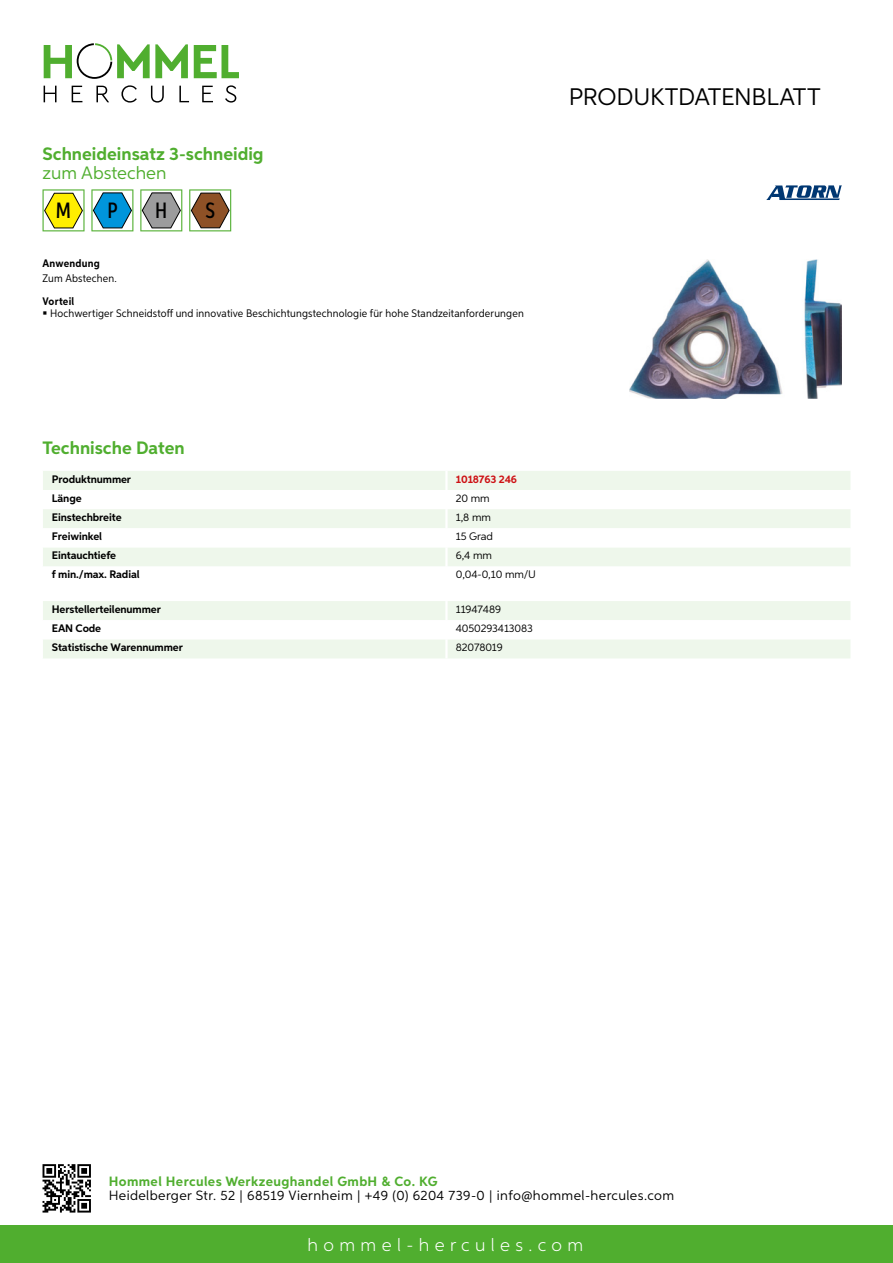
<style>
.page{position:relative;width:893px;height:1263px;background:#fff}
.page>*{position:absolute;margin:0;border:0;box-sizing:border-box;transform-origin:0 0}
.t1{font:24px "Aspira";letter-spacing:-.01em;color:#000}
.t2{font:500 22.2px "Aspira XX Nar";color:#000}
.t3{font:700 18px "Aspira";color:#50ae2f}
.t4{font:300 18px "Aspira";letter-spacing:.3em;color:#fff}
.t5{font:18px "Aspira";color:#50ae2f}
.t6{font:13.5px "Aspira";letter-spacing:.03em;color:#000}
.t7{font:700 13.5px "Aspira";letter-spacing:.03em;color:#50ae2f}
.t8{font:700 10.95px "Aspira";letter-spacing:-.01em;color:#000}
.t9{font:10.95px "Aspira Nar";letter-spacing:.015em;color:#000}
.t10{font:10.95px "Aspira";letter-spacing:-.01em;color:#000}
.t11{font:700 10.95px "Aspira Nar";letter-spacing:.02em;color:#000}
.t12{font:700 10.95px "Aspira";letter-spacing:-.01em;color:#cd1013}
</style>
<div class="page">
<div style="left:0;top:1226px;width:893px;height:37px;background:#50ae2f"></div>
<svg style="left:43px;top:1164px;width:48px;height:48px"></svg>
<svg style="left:194px;top:45px;width:45px;height:33px"></svg>
<svg style="left:44px;top:43px;width:144px;height:36px"></svg>
<svg style="left:44px;top:86px;width:13px;height:16px"></svg>
<svg style="left:72px;top:86px;width:10px;height:16px"></svg>
<svg style="left:96px;top:86px;width:13px;height:16px"></svg>
<svg style="left:121px;top:85px;width:16px;height:18px"></svg>
<svg style="left:151px;top:86px;width:13px;height:17px"></svg>
<svg style="left:179px;top:86px;width:10px;height:16px"></svg>
<svg style="left:202px;top:86px;width:11px;height:16px"></svg>
<svg style="left:225px;top:85px;width:11px;height:18px"></svg>
<div style="left:43px;top:471px;width:807px;height:19px;background:#eef7eb"></div>
<svg style="left:43px;top:509px;width:807px;height:57px;fill:#eef7eb"></svg>
<hr style="left:445px;top:471px;width:3px;height:19px;background:#fff">
<hr style="left:445px;top:509px;width:3px;height:19px;background:#fff">
<hr style="left:445px;top:528px;width:3px;height:19px;background:#fff">
<hr style="left:445px;top:547px;width:3px;height:19px;background:#fff">
<svg style="left:43px;top:601px;width:807px;height:57px"></svg>
<hr style="left:445px;top:639px;width:3px;height:19px;background:#fff">
<svg style="left:43px;top:189px;width:42px;height:42px"></svg>
<svg style="left:91px;top:189px;width:42px;height:42px"></svg>
<svg style="left:140px;top:189px;width:42px;height:42px"></svg>
<svg style="left:189px;top:189px;width:42px;height:42px"></svg>
<img style="left:629px;top:259px;width:213px;height:139px">
<svg style="left:766px;top:185px;width:76px;height:15px"></svg>
<h3 class="t3" style="left:43px;top:142px;width:223px">Schneideinsatz 3-schneidig</h3>
<h3 class="t5" style="left:43px;top:162px;width:125px">zum Abstechen</h3>
<h2 class="t2" style="left:56px;top:197px;width:17px">M</h2>
<h2 class="t2" style="left:108px;top:197px;width:12px">P</h2>
<h2 class="t2" style="left:155px;top:197px;width:14px">H</h2>
<h2 class="t2" style="left:205px;top:197px;width:11px">S</h2>
<p class="t11" style="left:43px;top:257px;width:59px">Anwendung</p>
<p class="t9" style="left:43px;top:272px;width:76px">Zum Abstechen.</p>
<p class="t11" style="left:43px;top:294px;width:33px">Vorteil</p>
<p class="t9" style="left:50px;top:307px;width:475px">Hochwertiger Schneidstoff und innovative Beschichtungstechnologie für hohe Standzeitanforderungen</p>
<h1 class="t1" style="left:569px;top:82px;width:253px">Produktdatenblatt</h1>
<h3 class="t3" style="left:43px;top:437px;width:144px">Technische Daten</h3>
<p class="t8" style="left:52px;top:472px;width:81px">Produktnummer</p>
<p class="t12" style="left:456px;top:472px;width:63px">1018763 246</p>
<p class="t8" style="left:52px;top:491px;width:31px">Länge</p>
<p class="t10" style="left:456px;top:491px;width:35px">20 mm</p>
<p class="t8" style="left:52px;top:510px;width:71px">Einstechbreite</p>
<p class="t10" style="left:456px;top:511px;width:37px">1,8 mm</p>
<p class="t8" style="left:52px;top:530px;width:52px">Freiwinkel</p>
<p class="t10" style="left:456px;top:530px;width:39px">15 Grad</p>
<p class="t8" style="left:52px;top:549px;width:66px">Eintauchtiefe</p>
<p class="t10" style="left:456px;top:549px;width:38px">6,4 mm</p>
<p class="t8" style="left:52px;top:568px;width:89px">f min./max. Radial</p>
<p class="t10" style="left:456px;top:568px;width:80px">0,04-0,10 mm/U</p>
<p class="t8" style="left:52px;top:602px;width:111px">Herstellerteilenummer</p>
<p class="t10" style="left:456px;top:602px;width:47px">11947489</p>
<p class="t8" style="left:52px;top:622px;width:51px">EAN Code</p>
<p class="t10" style="left:456px;top:622px;width:78px">4050293413083</p>
<p class="t8" style="left:52px;top:641px;width:132px">Statistische Warennummer</p>
<p class="t10" style="left:456px;top:641px;width:48px">82078019</p>
<p class="t7" style="left:109px;top:1172px;width:330px">Hommel Hercules Werkzeughandel GmbH &amp; Co. KG</p>
<p class="t6" style="left:109px;top:1187px;width:567px">Heidelberger Str. 52 | 68519 Viernheim | +49 (0) 6204 739-0 | info@hommel-hercules.com</p>
<h3 class="t4" style="left:307px;top:1234px;width:277px">hommel-hercules.com</h3>
</div>
